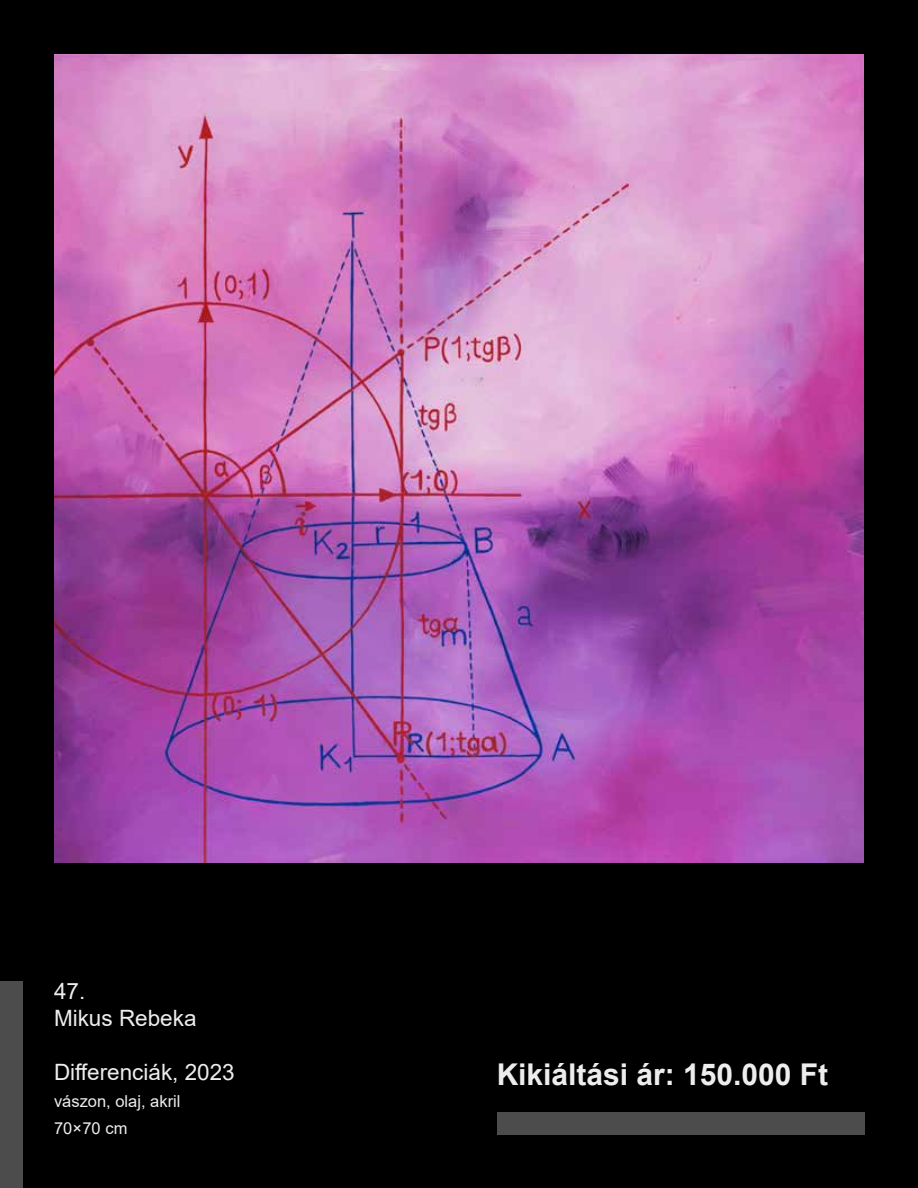
<style>
.page{position:relative;width:918px;height:1188px;background:#000}
.page>*{position:absolute;margin:0;border:0;box-sizing:border-box;transform-origin:0 0}
.t1{font:700 30px "Arial";color:#fff}
.t2{font:22.5px/27px "Arial";color:#fff}
.t3{font:16.5px/27px "Arial";color:#fff}
</style>
<div class="page">
<div style="left:497px;top:1112px;width:367px;height:22px;background:#4c4c4c"></div>
<div style="left:0;top:981px;width:22px;height:207px;background:#4c4c4c"></div>
<img style="left:54px;top:54px;width:810px;height:809px">
<p class="t2" style="left:54px;top:977px;width:144px">47.<br>Mikus Rebeka</p>
<p class="t2" style="left:54px;top:1058px;width:182px">Differenciák, 2023</p>
<p class="t3" style="left:54px;top:1088px;width:128px">vászon, olaj, akril<br>70×70 cm</p>
<h1 class="t1" style="left:496px;top:1054px;width:333px">Kikiáltási ár: 150.000 Ft</h1>
</div>
